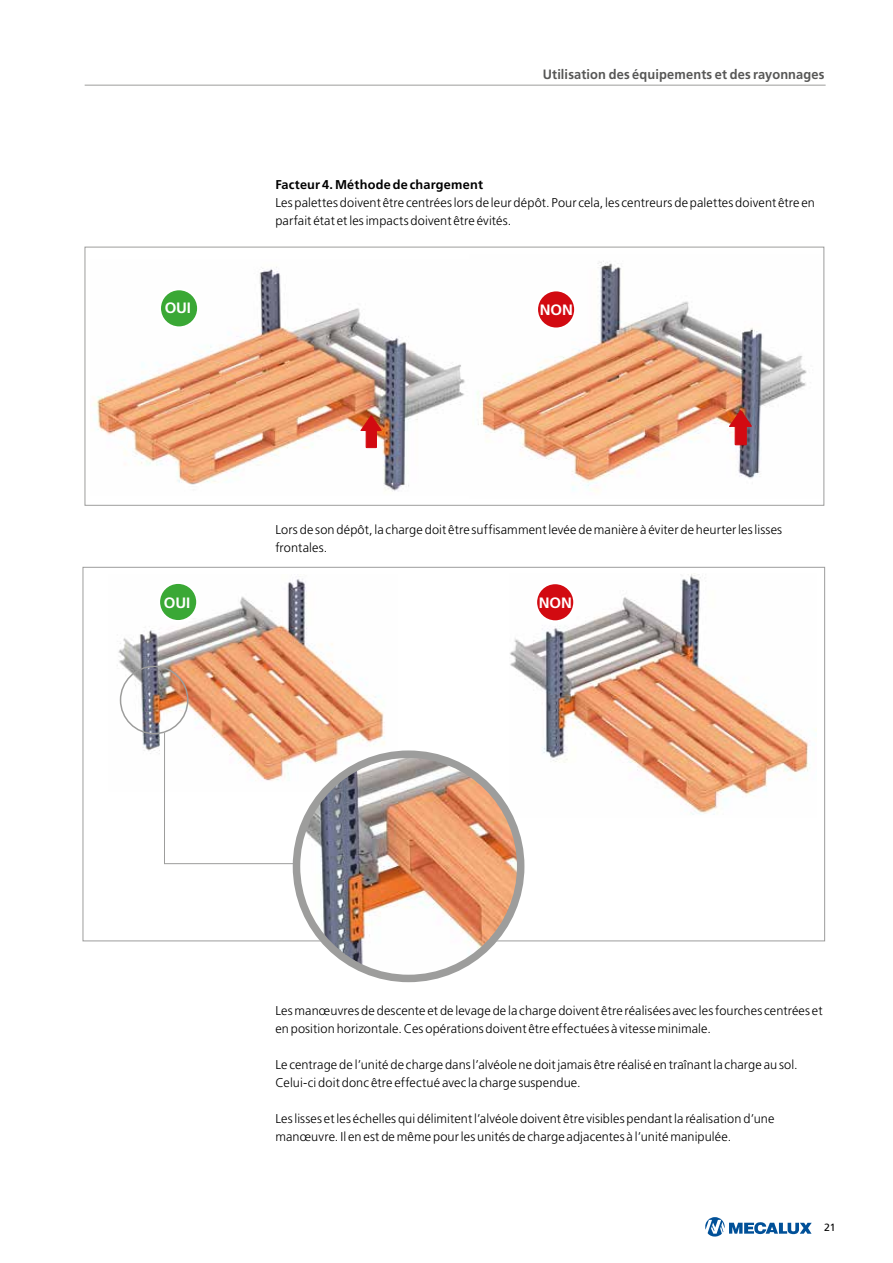
<style>
.page{position:relative;width:893px;height:1263px;background:#fff}
.page>*{position:absolute;margin:0;border:0;box-sizing:border-box;transform-origin:0 0}
.t1{font:700 15px "Frutiger LT Std";letter-spacing:-.01em;color:#fff}
.t2{font:700 13.5px "Frutiger LT Std";letter-spacing:.01em;color:#575756;scale:.95 1}
.t3{font:300 12.75px/18px "Frutiger LT Std";letter-spacing:.01em;color:#000}
.t4{font:700 12.75px "Frutiger LT Std";letter-spacing:.015em;color:#000}
.t5{font:10.5px "Frutiger LT Std";color:#000}
</style>
<div class="page">
<hr style="left:85px;top:85px;width:741px;height:1px;background:#9d9d9c">
<svg style="left:705px;top:1217px;width:107px;height:19px"></svg>
<div style="left:85px;top:247px;width:739px;height:259px;border:1px solid #9d9d9c"></div>
<img style="left:477px;top:261px;width:330px;height:231px">
<svg style="left:728px;top:409px;width:24px;height:37px"></svg>
<img style="left:94px;top:267px;width:371px;height:224px">
<svg style="left:359px;top:414px;width:23px;height:35px"></svg>
<img style="left:117px;top:579px;width:268px;height:206px">
<img style="left:509px;top:574px;width:308px;height:244px">
<div style="left:120px;top:666px;width:68px;height:68px;border:2px solid #9d9d9c;border-radius:50%"></div>
<svg style="left:164px;top:732px;width:166px;height:132px"></svg>
<img style="left:296px;top:754px;width:225px;height:224px;border-radius:112px">
<div style="left:293px;top:750px;width:231px;height:232px;border:8px solid #9d9d9c;border-radius:50%"></div>
<div style="left:160px;top:289px;width:38px;height:38px;background:#3aa835;border-radius:50%"></div>
<div style="left:159px;top:288px;width:40px;height:41px;border:2px solid #fff;border-radius:50%"></div>
<div style="left:159px;top:583px;width:38px;height:38px;background:#3aa835;border-radius:50%"></div>
<div style="left:158px;top:582px;width:40px;height:40px;border:2px solid #fff;border-radius:50%"></div>
<div style="left:537px;top:290px;width:38px;height:39px;background:#d20a11;border-radius:50%"></div>
<div style="left:536px;top:289px;width:40px;height:41px;border:2px solid #fff;border-radius:50%"></div>
<div style="left:536px;top:583px;width:38px;height:38px;background:#d20a11;border-radius:50%"></div>
<div style="left:535px;top:582px;width:40px;height:41px;border:2px solid #fff;border-radius:50%"></div>
<p class="t1" style="left:165px;top:299px;width:28px">OUI</p>
<p class="t1" style="left:164px;top:594px;width:28px">OUI</p>
<p class="t2" style="left:543px;top:66px;width:298px">Utilisation des équipements et des rayonnages</p>
<p class="t4" style="left:275px;top:177px;width:209px">Facteur 4. Méthode de chargement</p>
<p class="t3" style="left:275px;top:194px;width:541px">Les palettes doivent être centrées lors de leur dépôt. Pour cela, les centreurs de palettes doivent être en parfait état et les impacts doivent être évités.</p>
<p class="t1" style="left:540px;top:301px;width:35px">NON</p>
<p class="t3" style="left:275px;top:521px;width:508px">Lors de son dépôt, la charge doit être suffisamment levée de manière à éviter de heurter les lisses frontales.</p>
<p class="t1" style="left:539px;top:594px;width:35px">NON</p>
<p class="t3" style="left:275px;top:1001px;width:549px">Les manœuvres de descente et de levage de la charge doivent être réalisées avec les fourches centrées et en position horizontale. Ces opérations doivent être effectuées à vitesse minimale.</p>
<p class="t3" style="left:275px;top:1055px;width:524px">Le centrage de l’unité de charge dans l’alvéole ne doit jamais être réalisé en traînant la charge au sol.<br>Celui-ci doit donc être effectué avec la charge suspendue.</p>
<p class="t3" style="left:275px;top:1109px;width:501px">Les lisses et les échelles qui délimitent l’alvéole doivent être visibles pendant la réalisation d’une manœuvre. Il en est de même pour les unités de charge adjacentes à l’unité manipulée.</p>
<p class="t5" style="left:824px;top:1221px;width:13px">21</p>
</div>
